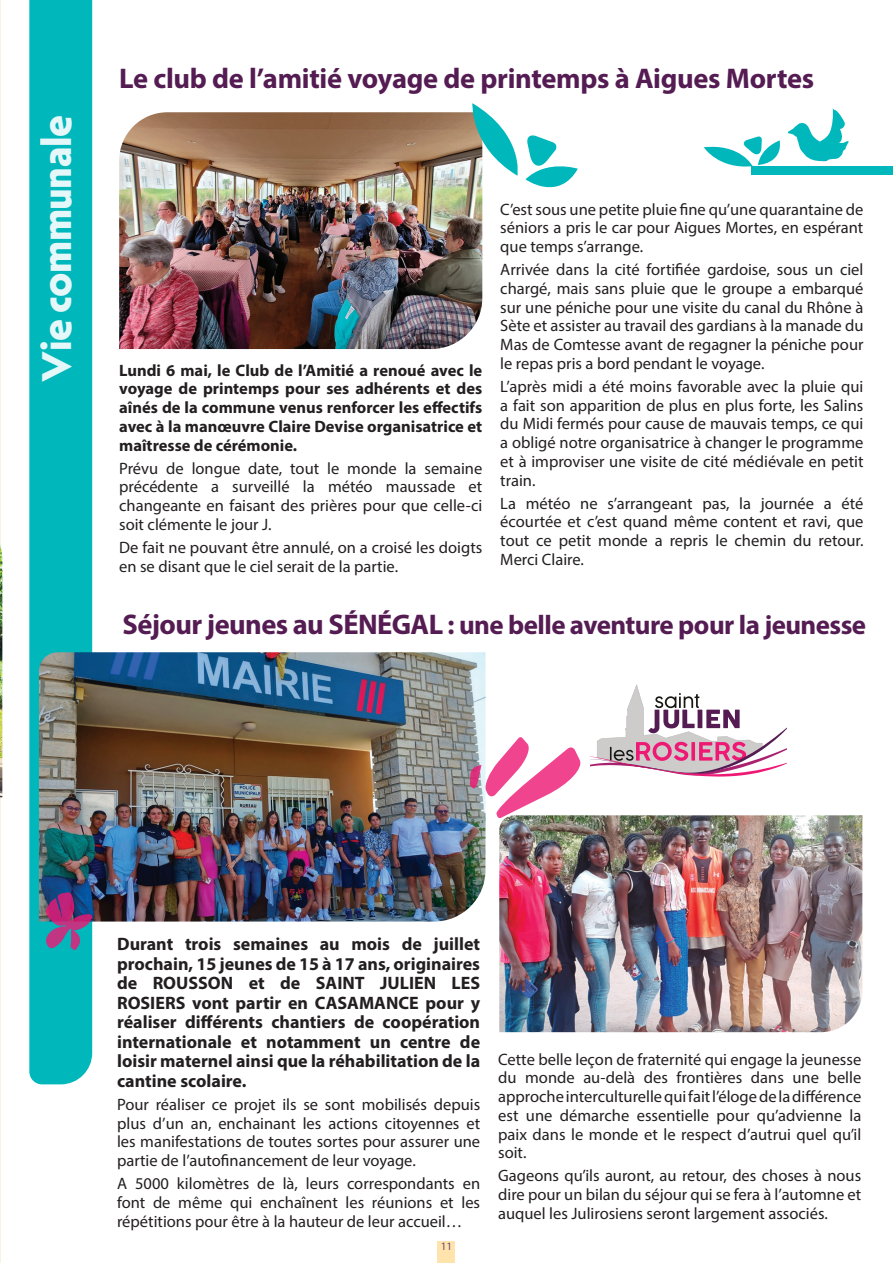
<style>
.page{position:relative;width:893px;height:1263px;background:#fff}
.page>*{position:absolute;margin:0;border:0;box-sizing:border-box;transform-origin:0 0}
.t1{font:700 42px "Mendl Sans Dusk";letter-spacing:-.01em;color:#fff}
.t2{font:700 28.5px "Myriad Pro";letter-spacing:-.01em;color:#541c52}
.t3{font:700 27px "Myriad Pro";letter-spacing:-.02em;color:#541c52}
.t4{font:700 18px/19.5px "Myriad Pro";color:#231f20;text-align:justify}
.t5{font:16.5px/18.8px "Myriad Pro";color:#231f20;text-align:justify}
.t6{font:700 16.5px/18.8px "Myriad Pro";color:#231f20;text-align:justify}
.t7{font:11.25px "Myriad Pro";color:#724a6e}
.s1{font-size:28.5px}
</style>
<div class="page">
<div style="left:437px;top:1242px;width:18px;height:21px;background:#fee4ac"></div>
<div style="left:29px;top:0;width:63px;height:1084px;background:#00b7bc"></div>
<hr style="left:0;top:0;width:1px;height:1263px;background:#e2b443">
<img style="left:119px;top:112px;width:363px;height:237px">
<svg style="left:0;top:507px;width:1px;height:37px"></svg>
<img style="left:0;top:544px;width:2px;height:253px">
<img style="left:499px;top:815px;width:363px;height:217px">
<img style="left:39px;top:652px;width:446px;height:269px">
<svg style="left:44px;top:892px;width:48px;height:59px;background:#63598e"></svg>
<svg style="left:470px;top:684px;width:339px;height:134px"></svg>
<div style="left:751px;top:166px;width:142px;height:8px;background:#00b7bc"></div>
<svg style="left:469px;top:103px;width:109px;height:100px"></svg>
<svg style="left:704px;top:108px;width:145px;height:59px"></svg>
<div style="left:787px;top:686px;width:62px;height:92px;background:#fff"></div>
<h1 class="t1" style="left:30px;top:382px;width:267px;rotate:-90deg">Vie communale</h1>
<h2 class="t2" style="left:119px;top:60px;width:696px">Le club de l’amitié voyage de printemps à Aigues Mortes</h2>
<p class="t6" style="left:119px;top:360px;width:365px">Lundi 6 mai, le Club de l’Amitié a renoué avec le voyage de printemps pour ses adhérents et des aînés de la commune venus renforcer les effectifs avec à la manœuvre Claire Devise organisatrice et maîtresse de cérémonie.</p>
<p class="t5" style="left:119px;top:458px;width:365px">Prévu de longue date, tout le monde la semaine précédente a surveillé la météo maussade et changeante en faisant des prières pour que celle-ci soit clémente le jour J.</p>
<p class="t5" style="left:119px;top:538px;width:365px">De fait ne pouvant être annulé, on a croisé les doigts en se disant que le ciel serait de la partie.</p>
<p class="t5" style="left:500px;top:199px;width:365px">C’est sous une petite pluie fine qu’une quarantaine de séniors a pris le car pour Aigues Mortes, en espérant que temps s’arrange.</p>
<p class="t5" style="left:500px;top:260px;width:365px">Arrivée dans la cité fortifiée gardoise, sous un ciel chargé, mais sans pluie que le groupe a embarqué sur une péniche pour une visite du canal du Rhône à Sète et assister au travail des gardians à la manade du Mas de Comtesse avant de regagner la péniche pour le repas pris a bord pendant le voyage.</p>
<p class="t5" style="left:500px;top:377px;width:365px">L’après midi a été moins favorable avec la pluie qui a fait son apparition de plus en plus forte, les Salins du Midi fermés pour cause de mauvais temps, ce qui a obligé notre organisatrice à changer le programme et à improviser une visite de cité médiévale en petit train.</p>
<p class="t5" style="left:500px;top:493px;width:365px">La météo ne s’arrangeant pas, la journée a été écourtée et c’est quand même content et ravi, que tout ce petit monde a repris le chemin du retour.<br>Merci Claire.</p>
<h3 class="t3" style="left:122px;top:608px;width:745px"><span class="s1">Séjour jeunes au SÉNÉGAL</span> : une belle aventure pour la jeunesse</h3>
<p class="t4" style="left:117px;top:934px;width:365px">Durant trois semaines au mois de juillet prochain, 15 jeunes de 15 à 17 ans, originaires de ROUSSON et de SAINT JULIEN LES ROSIERS vont partir en CASAMANCE pour y réaliser différents chantiers de coopération internationale et notamment un centre de loisir maternel ainsi que la réhabilitation de la cantine scolaire.</p>
<p class="t5" style="left:117px;top:1095px;width:365px">Pour réaliser ce projet ils se sont mobilisés depuis plus d’un an, enchainant les actions citoyennes et les manifestations de toutes sortes pour assurer une partie de l’autofinancement de leur voyage.</p>
<p class="t5" style="left:117px;top:1174px;width:365px">A 5000 kilomètres de là, leurs correspondants en font de même qui enchaînent les réunions et les répétitions pour être à la hauteur de leur accueil…</p>
<p class="t7" style="left:441px;top:1239px;width:13px">11</p>
<p class="t5" style="left:498px;top:1049px;width:365px">Cette belle leçon de fraternité qui engage la jeunesse du monde au-delà des frontières dans une belle approche interculturelle qui fait l’éloge de la différence est une démarche essentielle pour qu’advienne la paix dans le monde et le respect d’autrui quel qu’il soit.</p>
<p class="t5" style="left:498px;top:1166px;width:365px">Gageons qu’ils auront, au retour, des choses à nous dire pour un bilan du séjour qui se fera à l’automne et auquel les Julirosiens seront largement associés.</p>
</div>
